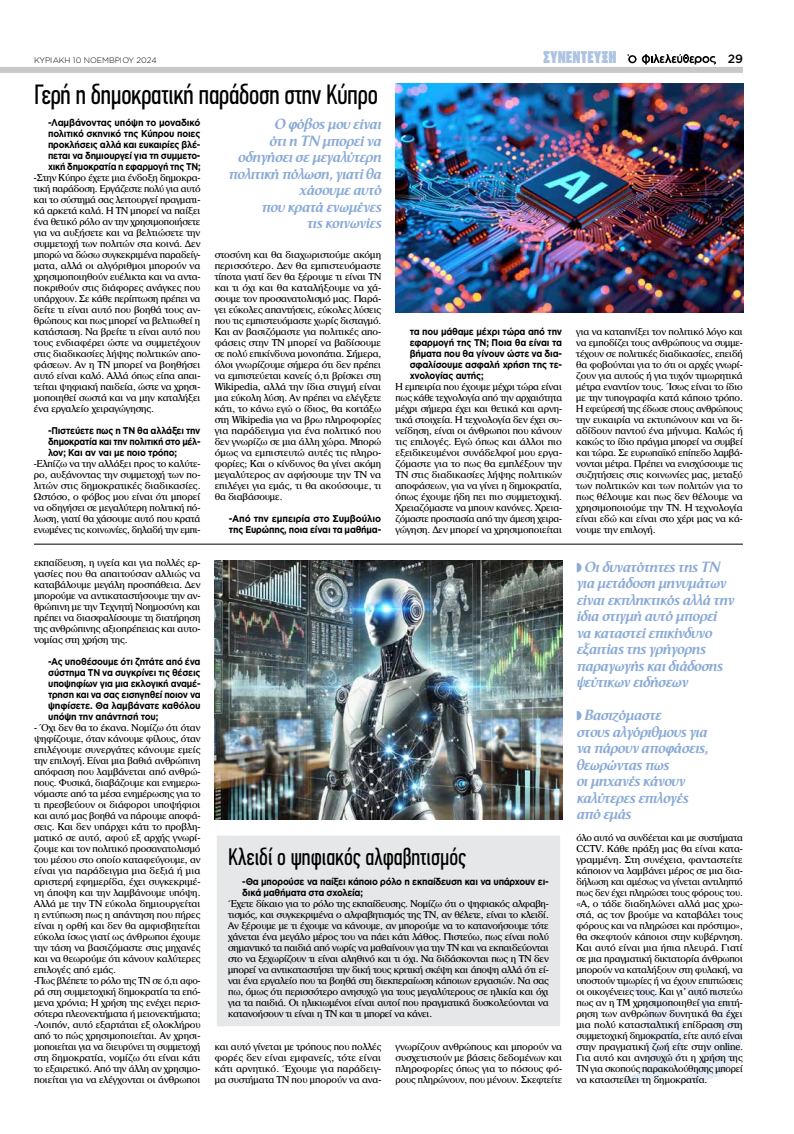
<style>
.page{position:relative;width:794px;height:1134px;background:#fff}
.page>*{position:absolute;margin:0;border:0;box-sizing:border-box;transform-origin:0 0}
.t1{font:28px "PFDIN Text Comp Pro";letter-spacing:-.01em;color:#000}
.t2{font:24px "PFDIN Text Comp Pro";color:#000}
.t3{font:16px "Druk Greek Super";letter-spacing:.04em;color:#acc3e2}
.t4{font:italic 700 15px/16.5px "BF Vega 10";letter-spacing:-.03em;color:#8babd7}
.t5{font:500 12px "Gotham Greek";color:#000}
.t6{font:700 9.8px/11px "Gotham Greek";letter-spacing:-.025em;color:#000;text-align:justify;scale:.9 1}
.t7{font:700 9.8px/11px "Gotham Greek";letter-spacing:-.025em;color:#000;text-align:justify;scale:.91 1}
.t8{font:700 9.8px/11px "Gotham Greek";letter-spacing:-.025em;color:#000;scale:.92 1}
.t9{font:9.5px/11px "BF Phaestos 10";letter-spacing:-.015em;color:#000;text-align:justify}
.t10{font:300 8px "Gotham Greek";letter-spacing:-.01em;color:#000}
</style>
<div class="page">
<div style="left:0;top:67px;width:743px;height:6px;background:#c7c8ca"></div>
<svg style="left:627px;top:54px;width:9px;height:9px"></svg>
<svg style="left:642px;top:54px;width:74px;height:11px"></svg>
<svg style="left:624px;top:984px;width:118px;height:99px"></svg>
<img style="left:215px;top:560px;width:347px;height:259px">
<div style="left:216px;top:834px;width:345px;height:193px;background:#e6e7e8"></div>
<div style="left:215px;top:833px;width:347px;height:195px;border:2px solid #fff"></div>
<img style="left:395px;top:83px;width:348px;height:230px">
<hr style="left:34px;top:544px;width:709px;height:1px;background:#000">
<p class="t10" style="left:34px;top:56px;width:124px">ΚΥΡΙΑΚΗ 10 νοεμβρι ου 2024</p>
<h3 class="t3" style="left:543px;top:46px;width:74px">συνεντευξη</h3>
<p class="t5" style="left:727px;top:52px;width:17px">29</p>
<h1 class="t1" style="left:34px;top:79px;width:345px">Γερή η δημοκρατική παράδοση στην Κύπρο</h1>
<p class="t7" style="left:48px;top:117px;width:169px">-Λαμβάνοντας υπόψη το μοναδικό πολιτικό σκηνικό της Κύπρου ποιες προκλήσεις αλλά και ευκαιρίες βλέ&shy;πεται να δημιουργεί για τη συμμετο&shy;χική δημοκρατία η εφαρμογή της ΤΝ;</p>
<p class="t9" style="left:34px;top:172px;width:168px">-Στην Κύπρο έχετε μια ένδοξη δημοκρα&shy;τική παράδοση. Εργάζεστε πολύ για αυτό και το σύστημά σας λειτουργεί πραγματι&shy;κά αρκετά καλά. Η ΤΝ μπορεί να παίξει ένα θετικό ρόλο αν την χρησιμοποιήσετε για να αυξήσετε και να βελτιώσετε την συμμετοχή των πολιτών στα κοινά. Δεν μπορώ να δώσω συγκεκριμένα παραδείγ&shy;ματα, αλλά οι αλγόριθμοι μπορούν να χρησιμοποιηθούν ευέλικτα και να αντα&shy;ποκριθούν στις διάφορες ανάγκες που υπάρχουν. Σε κάθε περίπτωση πρέπει να δείτε τι είναι αυτό που βοηθά τους αν&shy;θρώπους και πως μπορεί να βελτιωθεί η κατάσταση. Να βρείτε τι είναι αυτό που τους ενδιαφέρει ώστε να συμμετέχουν στις διαδικασίες λήψης πολιτικών απο&shy;φάσεων. Αν η ΤΝ μπορεί να βοηθήσει αυτό είναι καλό. Αλλά όπως είπα απαι&shy;τείται ψηφιακή παιδεία, ώστε να χρησι&shy;μοποιηθεί σωστά και να μην καταλήξει ένα εργαλείο χειραγώγησης.</p>
<p class="t6" style="left:48px;top:425px;width:171px">-Πιστεύετε πως η ΤΝ θα αλλάξει την δημοκρατία και την πολιτική στο μέλ&shy;λον; Και αν ναι με ποιο τρόπο;</p>
<p class="t9" style="left:34px;top:458px;width:168px">-Ελπίζω να την αλλάξει προς το καλύτε&shy;ρο, αυξάνοντας την συμμετοχή των πο&shy;λιτών στις δημοκρατικές διαδικασίες.<br>Ωστόσο, ο φόβος μου είναι ότι μπορεί να οδηγήσει σε μεγαλύτερη πολιτική πό&shy;λωση, γιατί θα χάσουμε αυτό που κρατά ενωμένες τις κοινωνίες, δηλαδή την εμπι-</p>
<h3 class="t4" style="left:228px;top:117px;width:154px;text-align:right">O φόβος μου είναι<br>ότι η ΤΝ μπορεί να οδηγήσει σε μεγαλύτερη πολιτική πόλωση, γιατί θα χάσουμε αυτό<br>που κρατά ενωμένες<br>τις κοινωνίες</h3>
<p class="t9" style="left:215px;top:249px;width:168px">στοσύνη και θα διαχωριστούμε ακόμη περισσότερο. Δεν θα εμπιστευόμαστε τίποτα γιατί δεν θα ξέρουμε τι είναι ΤΝ και τι όχι και θα καταλήξουμε να χά&shy;σουμε τον προσανατολισμό μας. Παρά&shy;γει εύκολες απαντήσεις, εύκολες λύσεις που τις εμπιστευόμαστε χωρίς δισταγμό.<br>Και αν βασιζόμαστε για πολιτικές απο&shy;φάσεις στην ΤΝ μπορεί να βαδίσουμε σε πολύ επικίνδυνα μονοπάτια. Σήμερα, όλοι γνωρίζουμε σήμερα ότι δεν πρέπει να εμπιστεύεται κανείς ό,τι βρίσκει στη Wikipedia, αλλά την ίδια στιγμή είναι μια εύκολη λύση. Αν πρέπει να ελέγξετε κάτι, το κάνω εγώ ο ίδιος, θα κοιτάξω στη Wikipedia για να βρω πληροφορίες για παράδειγμα για ένα πολιτικό που δεν γνωρίζω σε μια άλλη χώρα. Μπορώ όμως να εμπιστευτώ αυτές τις πληρο&shy;φορίες; Και ο κίνδυνος θα γίνει ακόμη μεγαλύτερος αν αφήσουμε την ΤΝ να επιλέγει για εμάς, τι θα ακούσουμε, τι θα διαβάσουμε.</p>
<p class="t8" style="left:229px;top:513px;width:167px">-Από την εμπειρία στο Συμβούλιο της Ευρώπης, ποια είναι τα μαθήμα-</p>
<p class="t6" style="left:410px;top:326px;width:171px">τα που μάθαμε μέχρι τώρα από την εφαρμογή της ΤΝ; Ποια θα είναι τα βήματα που θα γίνουν ώστε να δια&shy;σφαλίσουμε ασφαλή χρήση της τε&shy;χνολογίας αυτής;</p>
<p class="t9" style="left:395px;top:381px;width:168px">Η εμπειρία που έχουμε μέχρι τώρα είναι πως κάθε τεχνολογία από την αρχαιότητα μέχρι σήμερα έχει και θετικά και αρνη&shy;τικά στοιχεία. Η τεχνολογία δεν έχει συ&shy;νείδηση, είναι οι άνθρωποι που κάνουν τις επιλογές. Εγώ όπως και άλλοι πιο εξειδικευμένοι συνάδελφοί μου εργα&shy;ζόμαστε για το πως θα εμπλέξουν την ΤΝ στις διαδικασίες λήψης πολιτικών αποφάσεων, για να γίνει η δημοκρατία, όπως έχουμε ήδη πει πιο συμμετοχική.<br>Χρειαζόμαστε να μπουν κανόνες. Χρεια&shy;ζόμαστε προστασία από την άμεση χειρα&shy;γώγηση. Δεν μπορεί να χρησιμοποιείται</p>
<p class="t9" style="left:34px;top:557px;width:168px">εκπαίδευση, η υγεία και για πολλές ερ&shy;γασίες που θα απαιτούσαν αλλιώς να καταβάλουμε μεγάλη προσπάθεια. Δεν μπορούμε να αντικαταστήσουμε την αν&shy;θρώπινη με την Τεχνητή Νοημοσύνη και πρέπει να διασφαλίσουμε τη διατήρηση της ανθρώπινης αξιοπρέπειας και αυτο&shy;νομίας στη χρήση της.</p>
<p class="t6" style="left:48px;top:656px;width:171px">-Ας υποθέσουμε ότι ζητάτε από ένα σύστημα ΤΝ να συγκρίνει τις θέσεις υποψηφίων για μια εκλογική αναμέ&shy;τρηση και να σας εισηγηθεί ποιον να ψηφίσετε. Θα λαμβάνατε καθόλου υπόψη την απάντησή του;</p>
<p class="t9" style="left:34px;top:722px;width:168px;text-align:left">- Όχι δεν θα το έκανα. Νομίζω ότι όταν ψηφίζουμε, όταν κάνουμε φίλους, όταν επιλέγουμε συνεργάτες κάνουμε εμείς την επιλογή. Είναι μια βαθιά ανθρώπινη απόφαση που λαμβάνεται από ανθρώ&shy;πους. Φυσικά, διαβάζουμε και ενημερω&shy;νόμαστε από τα μέσα ενημέρωσης για το τι πρεσβεύουν οι διάφοροι υποψήφιοι και αυτό μας βοηθά να πάρουμε αποφά&shy;σεις. Και δεν υπάρχει κάτι το προβλη&shy;ματικό σε αυτό, αφού εξ αρχής γνωρί&shy;ζουμε και τον πολιτικό προσανατολισμό του μέσου στο οποίο καταφεύγουμε, αν είναι για παράδειγμα μια δεξιά ή μια αριστερή εφημερίδα, έχει συγκεκριμέ&shy;νη άποψη και την λαμβάνουμε υπόψη.<br>Αλλά με την ΤΝ εύκολα δημιουργείται η εντύπωση πως η απάντηση που πήρες είναι η ορθή και δεν θα αμφισβητείται εύκολα ίσως γιατί ως άνθρωποι έχουμε την τάση να βασιζόμαστε στις μηχανές και να θεωρούμε ότι κάνουν καλύτερες επιλογές από εμάς.<br>-Πως βλέπετε το ρόλο της ΤΝ σε ό,τι αφο&shy;ρά στη συμμετοχική δημοκρατία τα επό&shy;μενα χρόνια; Η χρήση της ενέχει περισ&shy;σότερα πλεονεκτήματα ή μειονεκτήματα; -Λοιπόν, αυτό εξαρτάται εξ ολοκλήρου από το πώς χρησιμοποιείται. Αν χρησι&shy;μοποιείται για να διευρύνει τη συμμετοχή στη δημοκρατία, νομίζω ότι είναι κάτι το εξαιρετικό. Από την άλλη αν χρησιμο&shy;ποιείται για να ελέγχονται οι άνθρωποι</p>
<h2 class="t2" style="left:228px;top:843px;width:239px">Κλειδί ο ψηφιακός αλφαβητισμός</h2>
<p class="t6" style="left:242px;top:876px;width:342px">-Θα μπορούσε να παίξει κάποιο ρόλο η εκπαίδευση και να υπάρχουν ει&shy;δικά μαθήματα στα σχολεία;</p>
<p class="t9" style="left:228px;top:898px;width:322px">Έχετε δίκαιο για το ρόλο της εκπαίδευσης. Νομίζω ότι ο ψηφιακός αλφαβη&shy;τισμός, και συγκεκριμένα ο αλφαβητισμός της ΤΝ, αν θέλετε, είναι το κλειδί.<br>Αν ξέρουμε με τι έχουμε να κάνουμε, αν μπορούμε να το κατανοήσουμε τότε χάνεται ένα μεγάλο μέρος του να πάει κάτι λάθος. Πιστεύω, πως είναι πολύ σημαντικό τα παιδιά από νωρίς να μαθαίνουν για την ΤΝ και να εκπαιδεύονται στο να ξεχωρίζουν τι είναι αληθινό και τι όχι. Να διδάσκονται πως η ΤΝ δεν μπορεί να αντικαταστήσει την δική τους κριτική σκέψη και άποψη αλλά ότι εί&shy;ναι ένα εργαλείο που τα βοηθά στη διεκπεραίωση κάποιων εργασιών. Να σας πω, όμως ότι περισσότερο ανησυχώ για τους μεγαλύτερους σε ηλικία και όχι για τα παιδιά. Οι ηλικιωμένοι είναι αυτοί που πραγματικά δυσκολεύονται να κατανοήσουν τι είναι η ΤΝ και τι μπορεί να κάνει.</p>
<p class="t9" style="left:215px;top:1041px;width:168px">και αυτό γίνεται με τρόπους που πολλές φορές δεν είναι εμφανείς, τότε είναι κάτι αρνητικό. Έχουμε για παράδειγ&shy;μα συστήματα ΤΝ που μπορούν να ανα-</p>
<p class="t9" style="left:395px;top:1041px;width:168px">γνωρίζουν ανθρώπους και μπορούν να συσχετιστούν με βάσεις δεδομένων και πληροφορίες όπως για το πόσους φό&shy;ρους πληρώνουν, που μένουν. Σκεφτείτε</p>
<p class="t9" style="left:576px;top:326px;width:168px">για να καταπνίξει τον πολιτικό λόγο και να εμποδίζει τους ανθρώπους να συμμε&shy;τέχουν σε πολιτικές διαδικασίες, επειδή θα φοβούνται για το ότι οι αρχές γνωρί&shy;ζουν για αυτούς ή για τυχόν τιμωρητικά μέτρα εναντίον τους. Ίσως είναι το ίδιο με την τυπογραφία κατά κάποιο τρόπο.<br>Η εφεύρεσή της έδωσε στους ανθρώπους την ευκαιρία να εκτυπώνουν και να δι&shy;αδίδουν παντού ένα μήνυμα. Καλώς ή κακώς το ίδιο πράγμα μπορεί να συμβεί και τώρα. Σε ευρωπαϊκό επίπεδο λαμβά&shy;νονται μέτρα. Πρέπει να ενισχύσουμε τις συζητήσεις στις κοινωνίες μας, μεταξύ των πολιτικών και των πολιτών για το πως θέλουμε και πως δεν θέλουμε να χρησιμοποιούμε την ΤΝ. Η τεχνολογία είναι εδώ και είναι στο χέρι μας να κά&shy;νουμε την επιλογή.</p>
<h3 class="t4" style="left:576px;top:559px;width:159px">◗ Οι δυνατότητες της ΤΝ για μετάδοση μηνυμάτων είναι εκπληκτικός αλλά την ίδια στιγμή αυτό μπορεί να καταστεί επικίνδυνο εξαιτίας της γρήγορης παραγωγής και διάδοσης ψεύτικων ειδήσεων</h3>
<h3 class="t4" style="left:576px;top:707px;width:133px">◗ Βασιζόμαστε<br>στους αλγόριθμους για να πάρουν αποφάσεις, θεωρώντας πως<br>οι μηχανές κάνουν καλύτερες επιλογές από εμάς</h3>
<p class="t9" style="left:576px;top:832px;width:168px">όλο αυτό να συνδέεται και με συστήματα CCTV. Κάθε πράξη μας θα είναι κατα&shy;γραμμένη. Στη συνέχεια, φανταστείτε κάποιον να λαμβάνει μέρος σε μια δια&shy;δήλωση και αμέσως να γίνεται αντιληπτό πως δεν έχει πληρώσει τους φόρους του. «Α, ο τάδε διαδηλώνει αλλά μας χρω&shy;στά, ας τον βρούμε να καταβάλει τους φόρους και να πληρώσει και πρόστιμο», θα σκεφτούν κάποιοι στην κυβέρνηση.<br>Και αυτό είναι μια ήπια πλευρά. Γιατί σε μια πραγματική δικτατορία άνθρωποι μπορούν να καταλήξουν στη φυλακή, να υποστούν τιμωρίες ή να έχουν επιπτώσεις οι οικογένειες τους. Και γι’ αυτό πιστεύω πως αν η ΤΜ χρησιμοποιηθεί για επιτή&shy;ρηση των ανθρώπων δυνητικά θα έχει μια πολύ κατασταλτική επίδραση στη συμμετοχική δημοκρατία, είτε αυτό είναι στην πραγματική ζωή είτε στην online.<br>Για αυτό και ανησυχώ ότι η χρήση της ΤΝ για σκοπούς παρακολούθησης μπορεί να καταστείλει τη δημοκρατία.</p>
</div>
